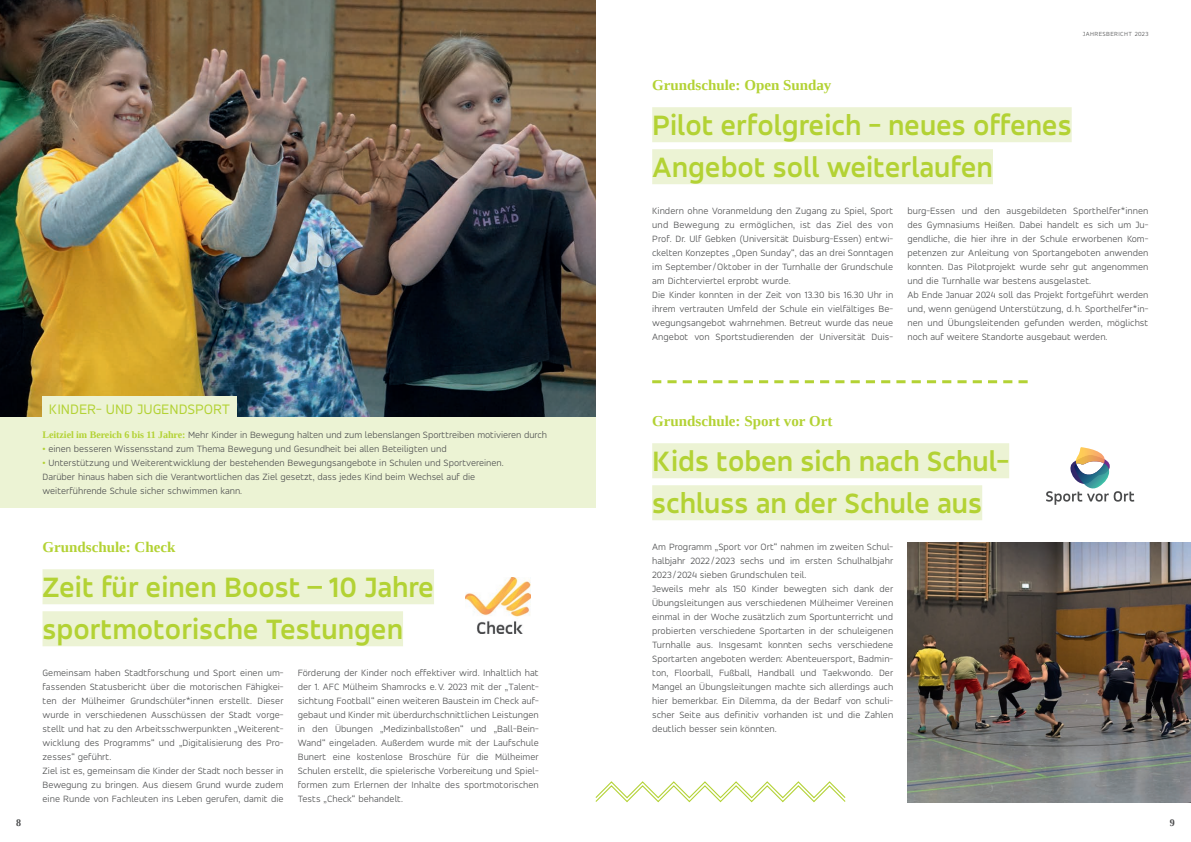
<style>
.page{position:relative;width:1191px;height:842px;background:#fff}
.page>*{position:absolute;margin:0;border:0;box-sizing:border-box;transform-origin:0 0}
.t1{font:700 30px/42px "Accord";color:#b3d234}
.t2{font:700 15px "Liberation Serif";color:#b3d234}
.t3{font:15px "Accord";color:#b3d234}
.t4{font:300 10px/14px "Accord";letter-spacing:.005em;color:#4b4c4d}
.t5{font:700 10px "Liberation Serif";color:#4b4c4d}
.t6{font:300 6.5px "Accord";letter-spacing:.06em;color:#4b4c4d}
.s1{font-family:"Liberation Serif";font-weight:700;color:#b3d234}
.s2{font-weight:700;color:#b3d234}
</style>
<div class="page">
<img style="left:0;top:0;width:595px;height:417px">
<div style="left:652px;top:107px;width:419px;height:35px;background:#ecf3d4"></div>
<div style="left:652px;top:149px;width:341px;height:35px;background:#ecf3d4"></div>
<div style="left:0;top:417px;width:595px;height:91px;background:#ecf3d4"></div>
<svg style="left:652px;top:380px;width:375px;height:3px"></svg>
<div style="left:43px;top:396px;width:194px;height:22px;background:#ecf3d4"></div>
<div style="left:43px;top:569px;width:391px;height:35px;background:#ecf3d4"></div>
<div style="left:43px;top:611px;width:360px;height:35px;background:#ecf3d4"></div>
<div style="left:652px;top:443px;width:357px;height:35px;background:#ecf3d4"></div>
<div style="left:652px;top:485px;width:330px;height:35px;background:#ecf3d4"></div>
<svg style="left:1046px;top:447px;width:88px;height:58px"></svg>
<img style="left:907px;top:542px;width:284px;height:260px">
<svg style="left:595px;top:781px;width:251px;height:22px"></svg>
<img style="left:466px;top:577px;width:64px;height:57px">
<p class="t6" style="left:1083px;top:30px;width:67px">JAHRESBERICHT 2023</p>
<h2 class="t3" style="left:49px;top:400px;width:183px">KINDER- UND JUGENDSPORT</h2>
<p class="t4" style="left:43px;top:427px;width:506px"><span class="s1">Leitziel im Bereich 6 bis 11 Jahre:</span> Mehr Kinder in Bewegung halten und zum lebenslangen Sporttreiben motivieren durch</p>
<p class="t4" style="left:43px;top:441px;width:406px"><span class="s2">•</span> einen besseren Wissensstand zum Thema Bewegung und Gesundheit bei allen Beteiligten und</p>
<p class="t4" style="left:43px;top:455px;width:463px"><span class="s2">•</span> Unterstützung und Weiterentwicklung der bestehenden Bewegungsangebote in Schulen und Sportvereinen.<br>Darüber hinaus haben sich die Verantwortlichen das Ziel gesetzt, dass jedes Kind beim Wechsel auf die weiterführende Schule sicher schwimmen kann.</p>
<h2 class="t2" style="left:43px;top:537px;width:134px">Grundschule: Check</h2>
<h1 class="t1" style="left:43px;top:565px;width:393px">Zeit für einen Boost – 10 Jahre sportmotorische Testungen</h1>
<p class="t4" style="left:43px;top:665px;width:242px">Gemeinsam haben Stadtforschung und Sport einen um&shy;fassenden Statusbericht über die motorischen Fähigkei&shy;ten der Mülheimer Grundschüler*innen erstellt. Dieser wurde in verschiedenen Ausschüssen der Stadt vorge&shy;stellt und hat zu den Arbeitsschwerpunkten „Weiterent&shy;wicklung des Programms“ und „Digitalisierung des Pro&shy;zesses“ geführt.<br>Ziel ist es, gemeinsam die Kinder der Stadt noch besser in Bewegung zu bringen. Aus diesem Grund wurde zudem eine Runde von Fachleuten ins Leben gerufen, damit die</p>
<p class="t4" style="left:298px;top:665px;width:242px;text-align:justify">Förderung der Kinder noch effektiver wird. Inhaltlich hat der 1. AFC Mülheim Shamrocks e.V. 2023 mit der „Talent&shy;sichtung Football“ einen weiteren Baustein im Check auf&shy;gebaut und Kinder mit überdurchschnittlichen Leistungen in den Übungen „Medizinballstoßen“ und „Ball-Bein-Wand“ eingeladen. Außerdem wurde mit der Laufschule Bunert eine kostenlose Broschüre für die Mülheimer Schulen erstellt, die spielerische Vorbereitung und Spiel&shy;formen zum Erlernen der Inhalte des sportmotorischen Tests „Check“ behandelt.</p>
<h2 class="t2" style="left:652px;top:75px;width:181px">Grundschule: Open Sunday</h2>
<h1 class="t1" style="left:652px;top:103px;width:421px">Pilot erfolgreich - neues offenes<br>Angebot soll weiterlaufen</h1>
<p class="t4" style="left:652px;top:203px;width:242px">Kindern ohne Voranmeldung den Zugang zu Spiel, Sport und Bewegung zu ermöglichen, ist das Ziel des von Prof. Dr. Ulf Gebken (Universität Duisburg-Essen) entwi&shy;ckelten Konzeptes „Open Sunday“, das an drei Sonntagen im September/Oktober in der Turnhalle der Grundschule am Dichterviertel erprobt wurde.<br>Die Kinder konnten in der Zeit von 13.30 bis 16.30 Uhr in ihrem vertrauten Umfeld der Schule ein vielfältiges Be&shy;wegungsangebot wahrnehmen. Betreut wurde das neue Angebot von Sportstudierenden der Universität Duis-</p>
<p class="t4" style="left:907px;top:203px;width:242px">burg-Essen und den ausgebildeten Sporthelfer*innen des Gymnasiums Heißen. Dabei handelt es sich um Ju&shy;gendliche, die hier ihre in der Schule erworbenen Kom&shy;petenzen zur Anleitung von Sportangeboten anwenden konnten. Das Pilotprojekt wurde sehr gut angenommen und die Turnhalle war bestens ausgelastet.<br>Ab Ende Januar 2024 soll das Projekt fortgeführt werden und, wenn genügend Unterstützung, d. h. Sporthelfer*in&shy;nen und Übungsleitenden gefunden werden, möglichst noch auf weitere Standorte ausgebaut werden.</p>
<h2 class="t2" style="left:652px;top:411px;width:182px">Grundschule: Sport vor Ort</h2>
<h1 class="t1" style="left:652px;top:439px;width:358px">Kids toben sich nach Schul&shy;schluss an der Schule aus</h1>
<p class="t4" style="left:652px;top:539px;width:242px">Am Programm „Sport vor Ort“ nahmen im zweiten Schul&shy;halbjahr 2022 / 2023 sechs und im ersten Schulhalbjahr 2023 / 2024 sieben Grundschulen teil.<br>Jeweils mehr als 150 Kinder bewegten sich dank der Übungsleitungen aus verschiedenen Mülheimer Vereinen einmal in der Woche zusätzlich zum Sportunterricht und probierten verschiedene Sportarten in der schuleigenen Turnhalle aus. Insgesamt konnten sechs verschiedene Sportarten angeboten werden: Abenteuersport, Badmin&shy;ton, Floorball, Fußball, Handball und Taekwondo. Der Mangel an Übungsleitungen machte sich allerdings auch hier bemerkbar. Ein Dilemma, da der Bedarf von schuli&shy;scher Seite aus definitiv vorhanden ist und die Zahlen deutlich besser sein könnten.</p>
<p class="t5" style="left:16px;top:816px;width:6px">8</p>
<p class="t5" style="left:1169px;top:816px;width:6px">9</p>
</div>
